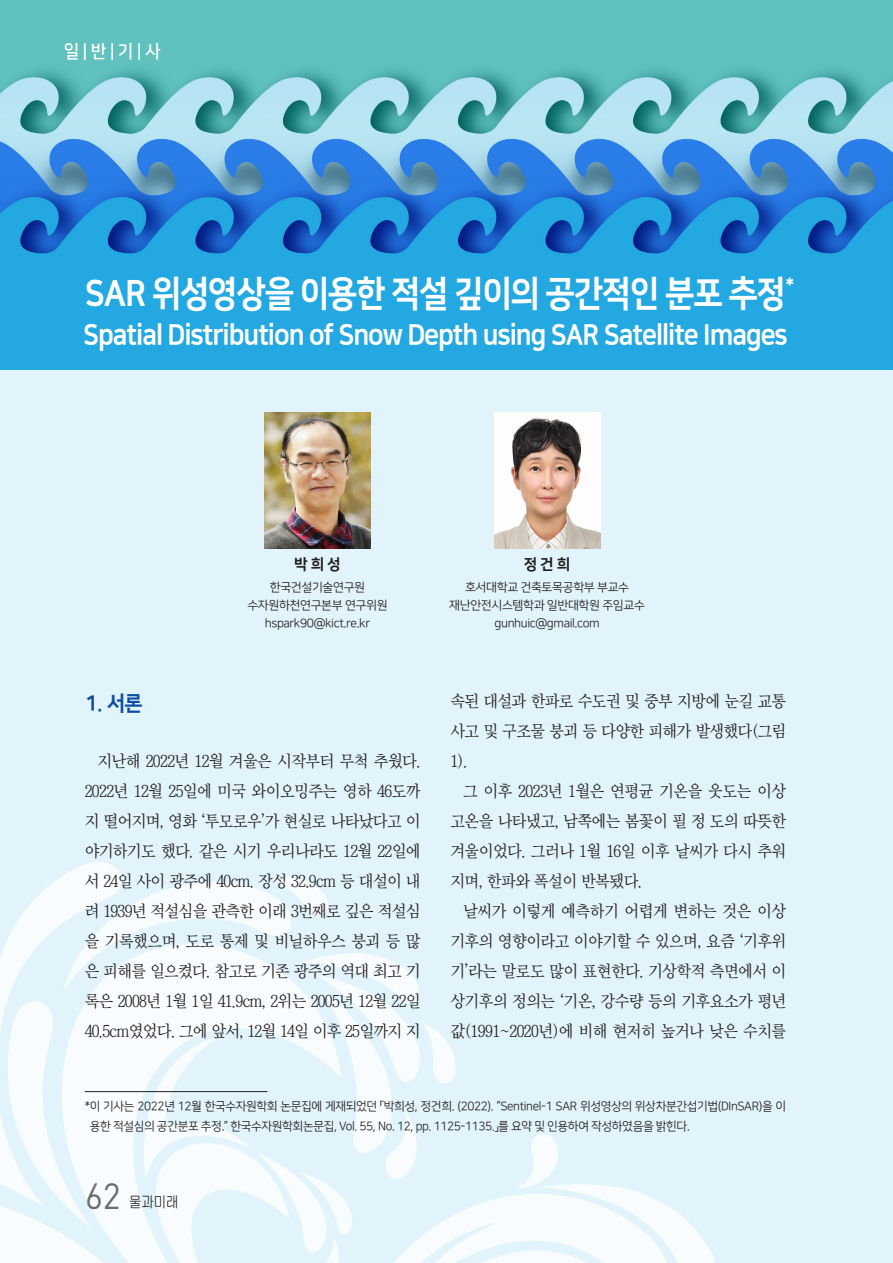
<style>
.page{position:relative;width:893px;height:1263px;background:#e1f4fc}
.page>*{position:absolute;margin:0;border:0;box-sizing:border-box;transform-origin:0 0}
._00_타이틀{font:36px "Nanum Square EB";letter-spacing:-.04em;color:#fff;scale:.9 1}
.t1{font:36px "DIN Pro";color:#6c6d70;scale:.95 1}
._00_타이틀-2{font:28.5px "Nanum Square EB";letter-spacing:-.04em;color:#fff;scale:.9 1}
._1_중타이틀{font:21px "Nanum Square EB";color:#0d4da1;scale:.95 1}
._1_중타이틀-2{font:19.5px "Nanum Square EB";color:#fff;scale:.95 1}
.t2{font:18px "Nanum Square B";color:#fff;scale:.95 1}
.t3{font:16.5px/30px "Chosun Sm";letter-spacing:-.03em;color:#231f20;text-align:justify}
._00_이름{font:15px "Nanum Square EB";color:#231f20}
.t4{font:14.25px "Chosun Gu";color:#231f20;scale:.95 1}
._7_각주{font:12px/19.5px "Nanum Square R";letter-spacing:-.03em;color:#231f20}
._00_소속{font:12px "Nanum Square R";letter-spacing:-.03em;color:#231f20}
</style>
<div class="page">
<img style="left:0;top:0;width:893px;height:370px">
<svg style="left:27px;top:862px;width:688px;height:401px"></svg>
<svg style="left:0;top:908px;width:693px;height:355px"></svg>
<svg style="left:489px;top:1181px;width:180px;height:82px"></svg>
<svg style="left:0;top:1001px;width:233px;height:262px"></svg>
<img style="left:265px;top:413px;width:105px;height:135px">
<img style="left:494px;top:413px;width:106px;height:135px">
<hr style="left:85px;top:1091px;width:183px;height:1px;background:#231f20">
<p class="t2" style="left:64px;top:42px;width:103px">일 | 반 | 기 | 사</p>
<p class="_00_타이틀" style="left:85px;top:273px;width:780px">SAR 위성영상을 이용한 적설 깊이의 공간적인 분포 추정</p>
<p class="_00_타이틀-2" style="left:83px;top:319px;width:784px">Spatial Distribution of Snow Depth using SAR Satellite Images</p>
<p class="_1_중타이틀-2" style="left:785px;top:275px;width:11px">*</p>
<p class="_00_이름" style="left:294px;top:556px;width:48px">박 희 성</p>
<p class="_00_소속" style="left:270px;top:581px;width:97px">한국건설기술연구원</p>
<p class="_00_소속" style="left:247px;top:599px;width:142px">수자원하천연구본부 연구위원</p>
<p class="_00_소속" style="left:265px;top:617px;width:107px">hspark90@kict.re.kr</p>
<p class="_1_중타이틀" style="left:85px;top:692px;width:63px">1. 서론</p>
<p class="t3" style="left:85px;top:746px;width:337px;text-indent:13px">지난해 2022년 12월 겨울은 시작부터 무척 추웠다.<br>2022년 12월 25일에 미국 와이오밍주는 영하 46도까 지 떨어지며, 영화 ‘투모로우’가 현실로 나타났다고 이 야기하기도 했다. 같은 시기 우리나라도 12월 22일에 서 24일 사이 광주에 40cm. 장성 32.9cm 등 대설이 내 려 1939년 적설심을 관측한 이래 3번째로 깊은 적설심 을 기록했으며, 도로 통제 및 비닐하우스 붕괴 등 많 은 피해를 일으켰다. 참고로 기존 광주의 역대 최고 기 록은 2008년 1월 1일 41.9cm, 2위는 2005년 12월 22일 40.5cm였었다. 그에 앞서, 12월 14일 이후 25일까지 지</p>
<p class="_00_이름" style="left:524px;top:556px;width:48px">정 건 희</p>
<p class="_00_소속" style="left:465px;top:581px;width:166px">호서대학교 건축토목공학부 부교수</p>
<p class="_00_소속" style="left:449px;top:599px;width:197px">재난안전시스템학과 일반대학원 주임교수</p>
<p class="_00_소속" style="left:494px;top:617px;width:107px">gunhuic@gmail.com</p>
<p class="t3" style="left:450px;top:686px;width:337px">속된 대설과 한파로 수도권 및 중부 지방에 눈길 교통 사고 및 구조물 붕괴 등 다양한 피해가 발생했다(그림 1).</p>
<p class="t3" style="left:450px;top:776px;width:337px;text-indent:13px">그 이후 2023년 1월은 연평균 기온을 웃도는 이상 고온을 나타냈고, 남쪽에는 봄꽃이 필 정 도의 따뜻한 겨울이었다. 그러나 1월 16일 이후 날씨가 다시 추워 지며, 한파와 폭설이 반복됐다.</p>
<p class="t3" style="left:450px;top:896px;width:337px;text-indent:13px">날씨가 이렇게 예측하기 어렵게 변하는 것은 이상 기후의 영향이라고 이야기할 수 있으며, 요즘 ‘기후위 기’라는 말로도 많이 표현한다. 기상학적 측면에서 이 상기후의 정의는 ‘기온, 강수량 등의 기후요소가 평년 값(1991~2020년)에 비해 현저히 높거나 낮은 수치를</p>
<p class="_7_각주" style="left:90px;top:1097px;width:698px;text-indent:-5px">*이 기사는 2022년 12월 한국수자원학회 논문집에 게재되었던 「박희성, 정건희. (2022). “Sentinel-1 SAR 위성영상의 위상차분간섭기법(DInSAR)을 이 용한 적설심의 공간분포 추정.” 한국수자원학회논문집, Vol. 55, No. 12, pp. 1125-1135.」를 요약 및 인용하여 작성하였음을 밝힌다.</p>
<h1 class="t1" style="left:85px;top:1171px;width:39px">62</h1>
<p class="t4" style="left:129px;top:1195px;width:53px">물과미래</p>
</div>
